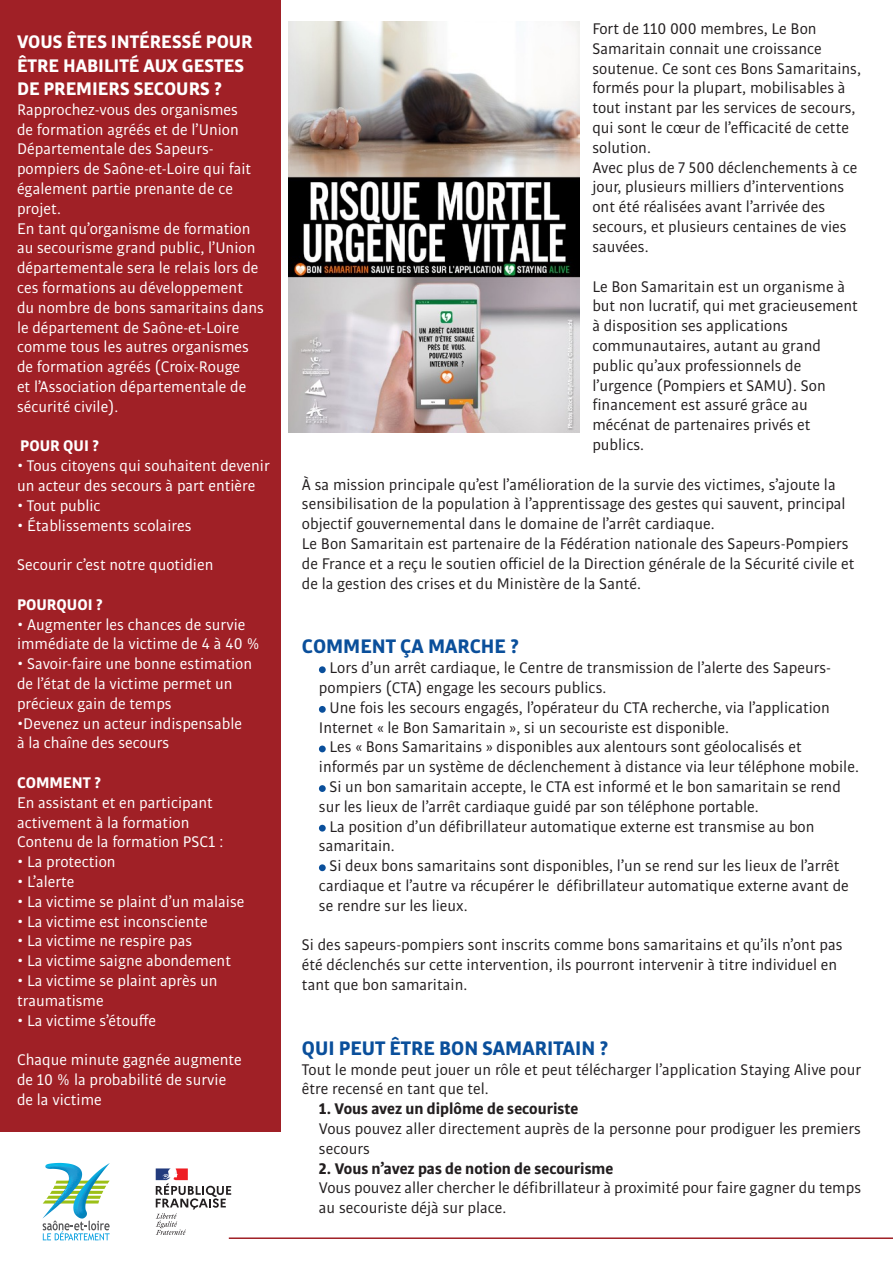
<style>
.page{position:relative;width:893px;height:1263px;background:#fff}
.page>*{position:absolute;margin:0;border:0;box-sizing:border-box;transform-origin:0 0}
.t1{font:700 21px "Bulo";color:#0a4f9b}
.t2{font:700 19.5px/23.4px "Bulo";color:#fff}
.t3{font:16.5px/19.8px "Bulo";color:#231f20}
.t4{font:16.5px/19.8px "Bulo";color:#fff}
.t5{font:700 16.5px "Bulo";color:#231f20}
.t6{font:700 16.5px "Bulo";color:#fff}
</style>
<div class="page">
<svg style="left:42px;top:1162px;width:68px;height:79px"></svg>
<svg style="left:156px;top:1168px;width:75px;height:67px"></svg>
<div style="left:0;top:0;width:281px;height:1131px;background:#a02026"></div>
<div style="left:319px;top:666px;width:7px;height:7px;background:#0a4f9b;border-radius:50%"></div>
<div style="left:319px;top:706px;width:7px;height:7px;background:#0a4f9b;border-radius:50%"></div>
<div style="left:319px;top:745px;width:7px;height:7px;background:#0a4f9b;border-radius:50%"></div>
<div style="left:319px;top:785px;width:7px;height:7px;background:#0a4f9b;border-radius:50%"></div>
<div style="left:319px;top:825px;width:7px;height:6px;background:#0a4f9b;border-radius:50%"></div>
<div style="left:319px;top:864px;width:7px;height:7px;background:#0a4f9b;border-radius:50%"></div>
<img style="left:288px;top:21px;width:292px;height:412px">
<hr style="left:229px;top:1237px;width:664px;height:2px;background:#a02026">
<p class="t2" style="left:17px;top:30px;width:237px">VOUS ÊTES INTÉRESSÉ POUR<br>ÊTRE HABILITÉ AUX GESTES</p>
<p class="t2" style="left:17px;top:76px;width:208px">DE PREMIERS SECOURS ?</p>
<p class="t4" style="left:17px;top:99px;width:236px">Rapprochez-vous des organismes de formation agréés et de l’Union<br>Départementale des Sapeurs&shy;pompiers de Saône-et-Loire qui fait également partie prenante de ce projet.</p>
<p class="t4" style="left:17px;top:218px;width:248px">En tant qu’organisme de formation au secourisme grand public, l’Union départementale sera le relais lors de ces formations au développement du nombre de bons samaritains dans le département de Saône-et-Loire comme tous les autres organismes de formation agréés (Croix-Rouge<br>et l’Association départementale de sécurité civile).</p>
<p class="t6" style="left:20px;top:435px;width:81px">POUR QUI ?</p>
<p class="t4" style="left:17px;top:456px;width:254px">• Tous citoyens qui souhaitent devenir un acteur des secours à part entière</p>
<p class="t4" style="left:17px;top:495px;width:85px">• Tout public</p>
<p class="t4" style="left:17px;top:515px;width:176px">• Établissements scolaires</p>
<p class="t4" style="left:17px;top:555px;width:198px">Secourir c’est notre quotidien</p>
<p class="t6" style="left:17px;top:594px;width:88px">POURQUOI ?</p>
<p class="t4" style="left:17px;top:614px;width:244px">• Augmenter les chances de survie immédiate de la victime de 4 à 40 %</p>
<p class="t4" style="left:17px;top:654px;width:237px">• Savoir-faire une bonne estimation de l’état de la victime permet un précieux gain de temps</p>
<p class="t4" style="left:17px;top:713px;width:227px">•Devenez un acteur indispensable</p>
<p class="t4" style="left:17px;top:733px;width:154px">à la chaîne des secours</p>
<p class="t6" style="left:17px;top:772px;width:87px">COMMENT ?</p>
<p class="t4" style="left:17px;top:792px;width:197px">En assistant et en participant activement à la formation</p>
<p class="t4" style="left:17px;top:832px;width:208px">Contenu de la formation PSC1 :</p>
<p class="t4" style="left:17px;top:852px;width:100px">• La protection</p>
<p class="t4" style="left:17px;top:871px;width:59px">• L’alerte</p>
<p class="t4" style="left:17px;top:891px;width:229px">• La victime se plaint d’un malaise</p>
<p class="t4" style="left:17px;top:911px;width:192px">• La victime est inconsciente</p>
<p class="t4" style="left:17px;top:931px;width:177px">• La victime ne respire pas</p>
<p class="t4" style="left:17px;top:951px;width:216px">• La victime saigne abondement</p>
<p class="t4" style="left:17px;top:970px;width:202px">• La victime se plaint après un traumatisme</p>
<p class="t4" style="left:17px;top:1010px;width:141px">• La victime s’étouffe</p>
<p class="t4" style="left:17px;top:1050px;width:226px">Chaque minute gagnée augmente</p>
<p class="t4" style="left:17px;top:1069px;width:211px">de 10 % la probabilité de survie</p>
<p class="t4" style="left:17px;top:1089px;width:86px">de la victime</p>
<p class="t3" style="left:592px;top:18px;width:270px">Fort de 110 000 membres, Le Bon Samaritain connait une croissance soutenue. Ce sont ces Bons Samaritains, formés pour la plupart, mobilisables à tout instant par les services de secours, qui sont le cœur de l’efficacité de cette solution.</p>
<p class="t3" style="left:592px;top:157px;width:266px">Avec plus de 7 500 déclenchements à ce jour, plusieurs milliers d’interventions ont été réalisées avant l’arrivée des secours, et plusieurs centaines de vies sauvées.</p>
<p class="t3" style="left:592px;top:276px;width:267px">Le Bon Samaritain est un organisme à but non lucratif, qui met gracieusement à disposition ses applications communautaires, autant au grand public qu’aux professionnels de l’urgence (Pompiers et SAMU). Son financement est assuré grâce au mécénat de partenaires privés et publics.</p>
<p class="t3" style="left:302px;top:474px;width:545px">À sa mission principale qu’est l’amélioration de la survie des victimes, s’ajoute la sensibilisation de la population à l’apprentissage des gestes qui sauvent, principal objectif gouvernemental dans le domaine de l’arrêt cardiaque.</p>
<p class="t3" style="left:302px;top:533px;width:554px">Le Bon Samaritain est partenaire de la Fédération nationale des Sapeurs-Pompiers de France et a reçu le soutien officiel de la Direction générale de la Sécurité civile et de la gestion des crises et du Ministère de la Santé.</p>
<p class="t1" style="left:302px;top:633px;width:220px">COMMENT ÇA MARCHE ?</p>
<p class="t3" style="left:319px;top:657px;width:514px;text-indent:11px">Lors d’un arrêt cardiaque, le Centre de transmission de l’alerte des Sapeurs&shy;pompiers (CTA) engage les secours publics.</p>
<p class="t3" style="left:319px;top:697px;width:512px;text-indent:11px">Une fois les secours engagés, l’opérateur du CTA recherche, via l’application<br>Internet « le Bon Samaritain », si un secouriste est disponible.</p>
<p class="t3" style="left:319px;top:737px;width:541px;text-indent:11px">Les « Bons Samaritains » disponibles aux alentours sont géolocalisés et informés par un système de déclenchement à distance via leur téléphone mobile.</p>
<p class="t3" style="left:319px;top:776px;width:523px;text-indent:11px">Si un bon samaritain accepte, le CTA est informé et le bon samaritain se rend sur les lieux de l’arrêt cardiaque guidé par son téléphone portable.</p>
<p class="t3" style="left:319px;top:816px;width:497px;text-indent:11px">La position d’un défibrillateur automatique externe est transmise au bon samaritain.</p>
<p class="t3" style="left:319px;top:855px;width:531px;text-indent:11px">Si deux bons samaritains sont disponibles, l’un se rend sur les lieux de l’arrêt cardiaque et l’autre va récupérer le défibrillateur automatique externe avant de se rendre sur les lieux.</p>
<p class="t3" style="left:302px;top:935px;width:542px">Si des sapeurs-pompiers sont inscrits comme bons samaritains et qu’ils n’ont pas été déclenchés sur cette intervention, ils pourront intervenir à titre individuel en tant que bon samaritain.</p>
<p class="t1" style="left:302px;top:1034px;width:309px">QUI PEUT ÊTRE BON SAMARITAIN ?</p>
<p class="t3" style="left:302px;top:1059px;width:561px">Tout le monde peut jouer un rôle et peut télécharger l’application Staying Alive pour être recensé en tant que tel.</p>
<p class="t5" style="left:319px;top:1098px;width:261px">1. Vous avez un diplôme de secouriste</p>
<p class="t3" style="left:319px;top:1118px;width:544px">Vous pouvez aller directement auprès de la personne pour prodiguer les premiers secours</p>
<p class="t5" style="left:319px;top:1157px;width:296px">2. Vous n’avez pas de notion de secourisme</p>
<p class="t3" style="left:319px;top:1178px;width:544px">Vous pouvez aller chercher le défibrillateur à proximité pour faire gagner du temps au secouriste déjà sur place.</p>
</div>
